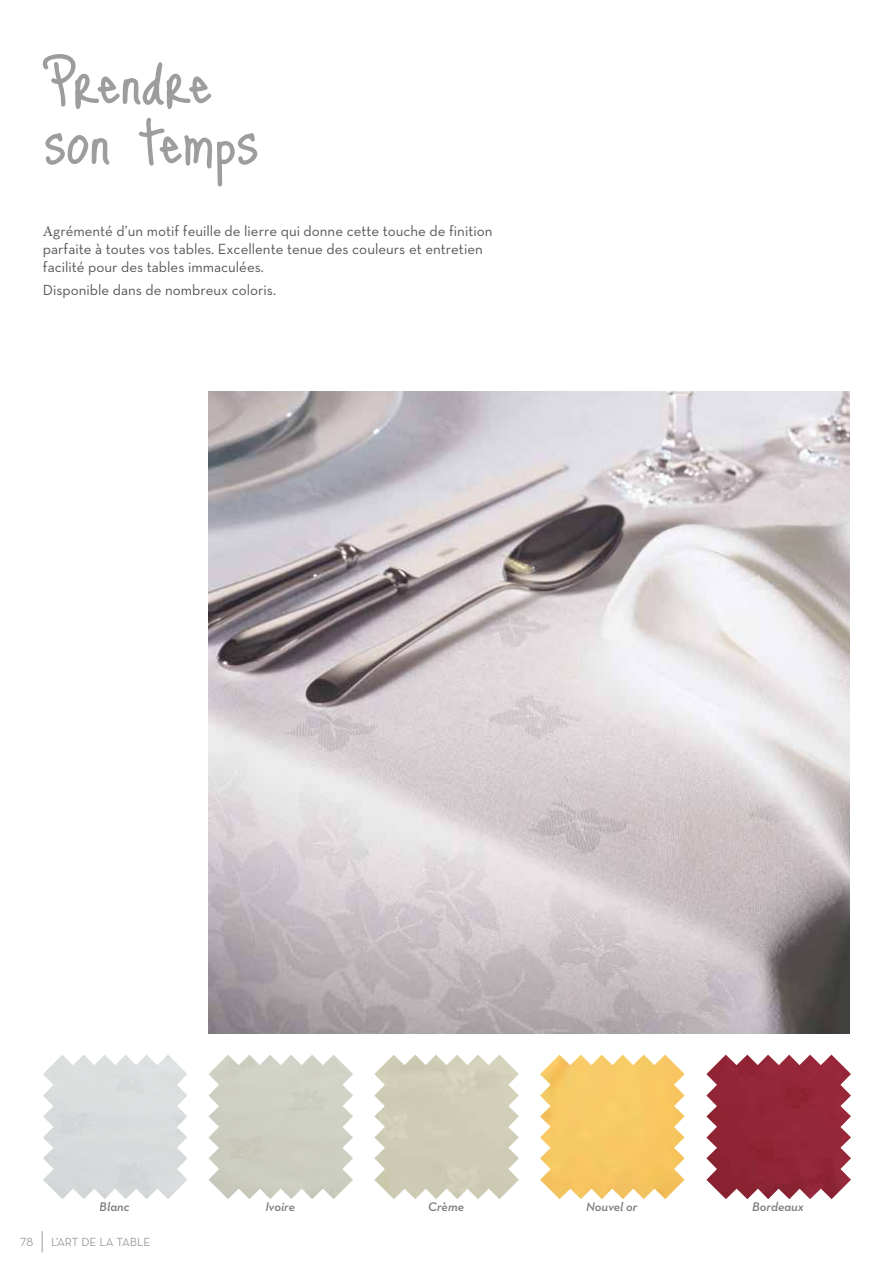
<style>
.page{position:relative;width:893px;height:1263px;background:#fff}
.page>*{position:absolute;margin:0;border:0;box-sizing:border-box;transform-origin:0 0}
.t1{font:75px/60px "Just Me Again Down Here";letter-spacing:-.015em;color:#9d9d9c}
.t2{font:15px/18px "Neutra Text";color:#575756}
.t3{font:italic 600 12.75px "Neutra Text";color:#575756}
.t4{font:12px "Neutra Text";color:#9d9d9c}
.t5{font:12px "Neutra Text Book Alt";color:#9d9d9c}
.s1{font-family:"Minion Pro"}
</style>
<div class="page">
<svg style="left:42px;top:1231px;width:1px;height:21px"></svg>
<img style="left:43px;top:1055px;width:144px;height:144px">
<img style="left:208px;top:1055px;width:145px;height:144px">
<img style="left:374px;top:1055px;width:145px;height:144px">
<img style="left:540px;top:1054px;width:145px;height:145px">
<img style="left:706px;top:1054px;width:145px;height:145px">
<img style="left:208px;top:391px;width:641px;height:642px">
<h1 class="t1" style="left:43px;top:49px;width:217px">Prendre son temps</h1>
<p class="t2" style="left:43px;top:221px;width:451px"><span class="s1">A</span>grémenté d’un motif feuille de lierre qui donne cette touche de finition parfaite à toutes vos tables. Excellente tenue des couleurs et entretien facilité pour des tables immaculées.</p>
<p class="t2" style="left:43px;top:281px;width:235px">Disponible dans de nombreux coloris.</p>
<p class="t3" style="left:100px;top:1199px;width:31px">Blanc</p>
<p class="t3" style="left:265px;top:1199px;width:31px">Ivoire</p>
<p class="t3" style="left:428px;top:1199px;width:38px">Crème</p>
<p class="t3" style="left:586px;top:1199px;width:53px">Nouvel or</p>
<p class="t3" style="left:752px;top:1199px;width:53px">Bordeaux</p>
<p class="t5" style="left:20px;top:1234px;width:14px">78</p>
<p class="t4" style="left:51px;top:1234px;width:101px">L’ART DE LA TABLE</p>
</div>
